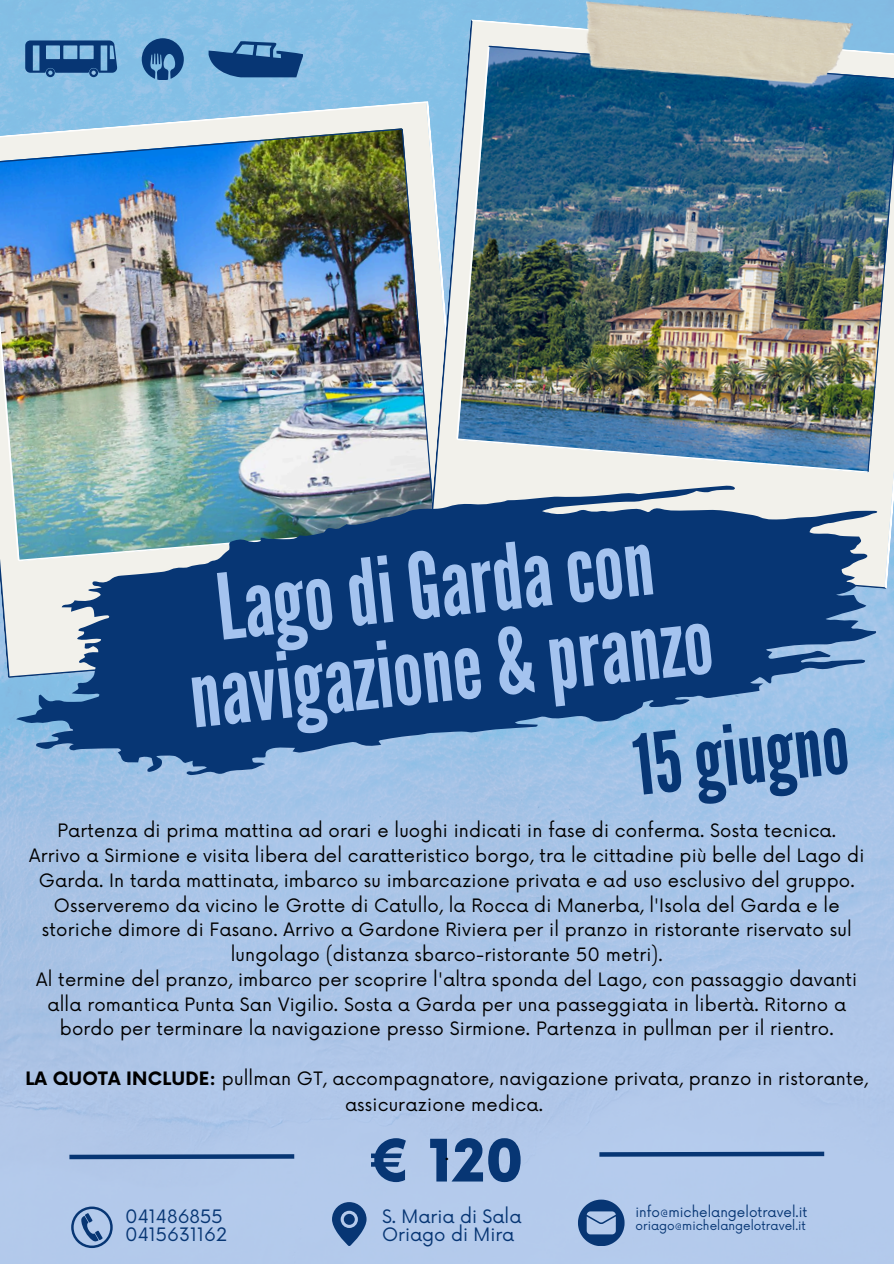
<style>
.page{position:relative;width:894px;height:1264px;background:#fff}
.page>*{position:absolute;margin:0;border:0;box-sizing:border-box;transform-origin:0 0}
.t1{font:91.05px/84.4px "League Gothic";color:#a4c3ef;text-align:center}
.t2{font:83.1px "League Gothic";color:#073674}
.t3{font:900 57px "Now";color:#073674}
.t4{font:18px/24.8px "Now";letter-spacing:.01em;color:#000;text-align:center}
.t5{font:18px/18px "Now";color:#073674}
.t6{font:13.5px "Now";color:#073674}
.t7{font:12px "Now";color:#073674}
.s1{font-weight:700}
</style>
<div class="page">
<img style="left:0;top:0;width:893px;height:1263px">
<img style="left:0;top:101px;width:428px;height:539px">
<svg style="left:428px;top:20px;width:28px;height:465px;background:#bbd5e5"></svg>
<img style="left:456px;top:19px;width:437px;height:569px">
<img style="left:580px;top:0;width:272px;height:90px">
<svg style="left:16px;top:485px;width:861px;height:290px;background:#426b99"></svg>
<svg style="left:71px;top:1206px;width:42px;height:41px;background:#809dc7"></svg>
<svg style="left:332px;top:1202px;width:34px;height:43px"></svg>
<svg style="left:577px;top:1199px;width:47px;height:46px;background:#5d80af"></svg>
<svg style="left:65px;top:1151px;width:234px;height:10px;background:#6788b6"></svg>
<svg style="left:594px;top:1149px;width:234px;height:9px;background:#6083b2"></svg>
<svg style="left:25px;top:40px;width:92px;height:37px;background:#3d70a4"></svg>
<svg style="left:142px;top:38px;width:41px;height:42px;background:#36699e"></svg>
<svg style="left:208px;top:41px;width:95px;height:36px;background:#36699e"></svg>
<h1 class="t1" style="left:177px;top:571px;width:526px;rotate:-6deg">LagodiGardacon navigazione &amp; pranzo</h1>
<h3 class="t2" style="left:628px;top:718px;width:217px;rotate:-6deg">15giugno</h3>
<p class="t4" style="left:29px;top:819px;width:836px">Partenza di prima mattina ad orari e luoghi indicati in fase di conferma. Sosta tecnica.<br>Arrivo a Sirmione e visita libera del caratteristico borgo, tra le cittadine più belle del Lago di Garda. In tarda mattinata, imbarco su imbarcazione privata e ad uso esclusivo del gruppo.<br>Osserveremo da vicino le Grotte di Catullo, la Rocca di Manerba, l'Isola del Garda e le storiche dimore di Fasano. Arrivo a Gardone Riviera per il pranzo in ristorante riservato sul lungolago (distanza sbarco-ristorante 50 metri).<br>Al termine del pranzo, imbarco per scoprire l'altra sponda del Lago, con passaggio davanti alla romantica Punta San Vigilio. Sosta a Garda per una passeggiata in libertà. Ritorno a bordo per terminare la navigazione presso Sirmione. Partenza in pullman per il rientro.</p>
<h1 class="t4" style="left:26px;top:1066px;width:843px;line-height:25.8px"><span class="s1">LA QUOTA INCLUDE:</span> pullman GT, accompagnatore, navigazione privata, pranzo in ristorante, assicurazione medica.</h1>
<p class="t5" style="left:125px;top:1208px;width:103px">041486855<br>0415631162</p>
<p class="t3" style="left:370px;top:1130px;width:155px">€ 120</p>
<h3 class="t4" style="left:444px;top:1142px;width:6px">.</h3>
<p class="t5" style="left:382px;top:1208px;width:141px">S. Maria di Sala<br>Oriago di Mira</p>
<p class="t6" style="left:635px;top:1204px;width:173px">info@michelangelotravel.it</p>
<p class="t7" style="left:635px;top:1218px;width:172px">oriago@michelangelotravel.it</p>
</div>
